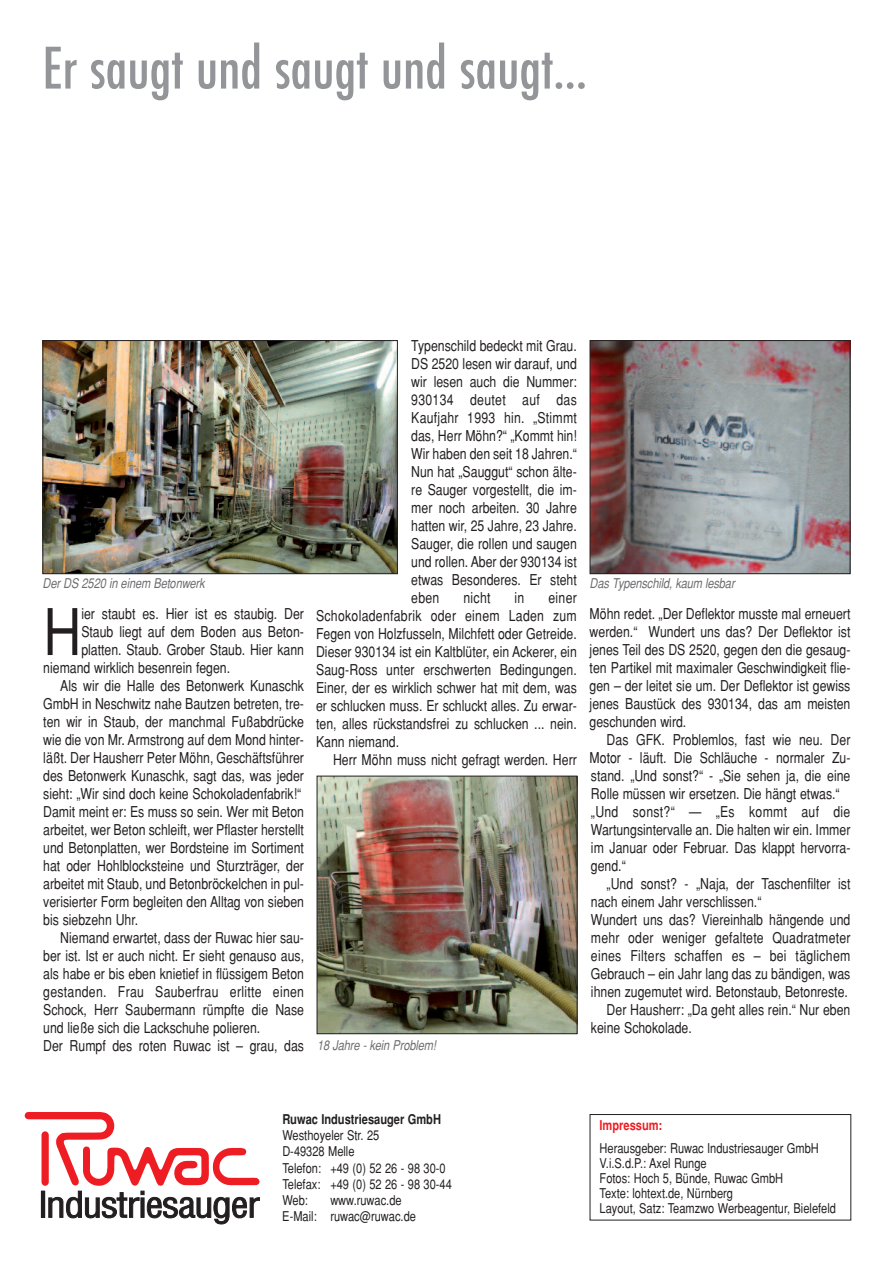
<style>
.page{position:relative;width:893px;height:1263px;background:#fff}
.page>*{position:absolute;margin:0;border:0;box-sizing:border-box;transform-origin:0 0}
.t1{font:condensed 64.35px "Helvetica";color:#231f20}
.t2{font:500 condensed 55.5px "Futura";letter-spacing:-.005em;color:#939598}
.t3{font:condensed 15px/18px "Helvetica";color:#231f20;text-align:justify}
.t4{font:condensed 15px "Helvetica";letter-spacing:.02em;color:#231f20}
.t5{font:condensed 13.5px/16.2px "Helvetica";color:#231f20}
.t6{font:italic condensed 13.5px "Helvetica";letter-spacing:-.01em;color:#6c6d70}
.t7{font:700 condensed 13.5px "Helvetica";color:#231f20}
.t8{font:700 condensed 13.5px "Helvetica";color:#ee1d23}
</style>
<div class="page">
<svg style="left:25px;top:1112px;width:235px;height:112px"></svg>
<div style="left:590px;top:1114px;width:261px;height:106px;border:1px solid #231f20"></div>
<img style="left:45px;top:342px;width:351px;height:230px">
<div style="left:43px;top:340px;width:355px;height:234px;border:1px solid #231f20"></div>
<img style="left:592px;top:342px;width:256px;height:230px">
<div style="left:590px;top:340px;width:260px;height:234px;border:1px solid #231f20"></div>
<img style="left:319px;top:778px;width:256px;height:254px">
<div style="left:317px;top:776px;width:260px;height:258px;border:1px solid #231f20"></div>
<h2 class="t2" style="left:43px;top:37px;width:546px">Er saugt und saugt und saugt...</h2>
<p class="t6" style="left:43px;top:576px;width:164px">Der DS 2520 in einem Betonwerk</p>
<h1 class="t1" style="left:43px;top:595px;width:40px">H</h1>
<p class="t3" style="left:81px;top:605px;width:224px">ier staubt es. Hier ist es staubig. Der</p>
<p class="t3" style="left:81px;top:623px;width:224px">Staub liegt auf dem Boden aus Beton-</p>
<p class="t3" style="left:81px;top:641px;width:224px">platten. Staub. Grober Staub. Hier kann</p>
<p class="t3" style="left:43px;top:659px;width:188px">niemand wirklich besenrein fegen.</p>
<p class="t3" style="left:60px;top:677px;width:245px">Als wir die Halle des Betonwerk Kunaschk</p>
<p class="t3" style="left:43px;top:695px;width:262px">GmbH in Neschwitz nahe Bautzen betreten, tre-</p>
<p class="t3" style="left:43px;top:713px;width:262px">ten wir in Staub, der manchmal Fußabdrücke</p>
<p class="t3" style="left:43px;top:731px;width:262px">wie die von Mr. Armstrong auf dem Mond hinter-</p>
<p class="t3" style="left:43px;top:749px;width:262px">läßt. Der Hausherr Peter Möhn, Geschäftsführer</p>
<p class="t3" style="left:43px;top:767px;width:262px">des Betonwerk Kunaschk, sagt das, was jeder</p>
<p class="t3" style="left:43px;top:785px;width:259px">sieht: „Wir sind doch keine Schokoladenfabrik!“</p>
<p class="t3" style="left:43px;top:803px;width:262px">Damit meint er: Es muss so sein. Wer mit Beton</p>
<p class="t3" style="left:43px;top:821px;width:262px">arbeitet, wer Beton schleift, wer Pflaster herstellt</p>
<p class="t3" style="left:43px;top:839px;width:262px">und Betonplatten, wer Bordsteine im Sortiment</p>
<p class="t3" style="left:43px;top:857px;width:262px">hat oder Hohlblocksteine und Sturzträger, der</p>
<p class="t3" style="left:43px;top:875px;width:262px">arbeitet mit Staub, und Betonbröckelchen in pul-</p>
<p class="t3" style="left:43px;top:893px;width:262px">verisierter Form begleiten den Alltag von sieben</p>
<p class="t3" style="left:43px;top:911px;width:96px">bis siebzehn Uhr.</p>
<p class="t3" style="left:60px;top:929px;width:245px">Niemand erwartet, dass der Ruwac hier sau-</p>
<p class="t3" style="left:43px;top:947px;width:262px">ber ist. Ist er auch nicht. Er sieht genauso aus,</p>
<p class="t3" style="left:43px;top:965px;width:262px">als habe er bis eben knietief in flüssigem Beton</p>
<p class="t4" style="left:43px;top:983px;width:262px">gestanden. Frau Sauberfrau erlitte einen</p>
<p class="t3" style="left:43px;top:1001px;width:262px">Schock, Herr Saubermann rümpfte die Nase</p>
<p class="t3" style="left:43px;top:1019px;width:218px">und ließe sich die Lackschuhe polieren.</p>
<p class="t3" style="left:43px;top:1037px;width:262px">Der Rumpf des roten Ruwac ist – grau, das</p>
<p class="t3" style="left:411px;top:337px;width:167px">Typenschild bedeckt mit Grau.<br>DS 2520 lesen wir darauf, und wir lesen auch die Nummer:<br>930134 deutet auf das Kaufjahr 1993 hin. „Stimmt das, Herr Möhn?“ „Kommt hin!<br>Wir haben den seit 18 Jahren.“ Nun hat „Sauggut“ schon älte&shy;re Sauger vorgestellt, die im&shy;mer noch arbeiten. 30 Jahre hatten wir, 25 Jahre, 23 Jahre.<br>Sauger, die rollen und saugen und rollen. Aber der 930134 ist etwas Besonderes. Er steht eben</p>
<p class="t3" style="left:316px;top:589px;width:262px;text-indent:232px">einer Schokoladenfabrik oder einem Laden zum Fegen von Holzfusseln, Milchfett oder Getreide.<br>Dieser 930134 ist ein Kaltblüter, ein Ackerer, ein Saug-Ross unter erschwerten Bedingungen.<br>Einer, der es wirklich schwer hat mit dem, was er schlucken muss. Er schluckt alles. Zu erwar&shy;ten, alles rückstandsfrei zu schlucken ... nein.<br>Kann niemand.</p>
<p class="t3" style="left:333px;top:751px;width:245px">Herr Möhn muss nicht gefragt werden. Herr</p>
<p class="t3" style="left:463px;top:589px;width:29px">nicht</p>
<p class="t3" style="left:515px;top:589px;width:11px">in</p>
<p class="t6" style="left:317px;top:1037px;width:120px">18 Jahre - kein Problem!</p>
<p class="t6" style="left:590px;top:576px;width:147px">Das Typenschild, kaum lesbar</p>
<p class="t3" style="left:590px;top:605px;width:262px">Möhn redet. „Der Deflektor musste mal erneuert werden.“ Wundert uns das? Der Deflektor ist jenes Teil des DS 2520, gegen den die gesaug&shy;ten Partikel mit maximaler Geschwindigkeit flie&shy;gen – der leitet sie um. Der Deflektor ist gewiss jenes Baustück des 930134, das am meisten geschunden wird.</p>
<p class="t3" style="left:590px;top:731px;width:262px;text-align:left;text-indent:17px">Das GFK. Problemlos, fast wie neu. Der Motor - läuft. Die Schläuche - normaler Zu&shy;stand. „Und sonst?“ - „Sie sehen ja, die eine Rolle müssen wir ersetzen. Die hängt etwas.“ „Und sonst?“ — „Es kommt auf die Wartungsintervalle an. Die halten wir ein. Immer im Januar oder Februar. Das klappt hervorra&shy;gend.“</p>
<p class="t3" style="left:607px;top:875px;width:245px">„Und sonst? - „Naja, der Taschenfilter ist</p>
<p class="t3" style="left:591px;top:893px;width:172px">nach einem Jahr verschlissen.“</p>
<p class="t3" style="left:591px;top:911px;width:261px">Wundert uns das? Viereinhalb hängende und</p>
<p class="t3" style="left:591px;top:929px;width:261px">mehr oder weniger gefaltete Quadratmeter</p>
<p class="t4" style="left:591px;top:947px;width:261px">eines Filters schaffen es – bei täglichem</p>
<p class="t3" style="left:591px;top:965px;width:261px">Gebrauch – ein Jahr lang das zu bändigen, was</p>
<p class="t3" style="left:591px;top:983px;width:258px">ihnen zugemutet wird. Betonstaub, Betonreste.</p>
<p class="t3" style="left:607px;top:1001px;width:245px">Der Hausherr: „Da geht alles rein.“ Nur eben</p>
<p class="t3" style="left:591px;top:1019px;width:102px">keine Schokolade.</p>
<p class="t7" style="left:282px;top:1111px;width:160px">Ruwac Industriesauger GmbH</p>
<p class="t5" style="left:282px;top:1127px;width:171px">Westhoyeler Str. 25<br>D-49328 Melle<br>Telefon: +49 (0) 52 26 - 98 30-0<br>Telefax: +49 (0) 52 26 - 98 30-44<br>Web:</p>
<p class="t5" style="left:282px;top:1192px;width:135px;text-indent:48px">www.ruwac.de<br>E-Mail: ruwac@ruwac.de</p>
<p class="t8" style="left:600px;top:1117px;width:64px">Impressum:</p>
<p class="t5" style="left:600px;top:1140px;width:238px;line-height:15px">Herausgeber: Ruwac Industriesauger GmbH V.i.S.d.P.: Axel Runge<br>Fotos: Hoch 5, Bünde, Ruwac GmbH<br>Texte: lohtext.de, Nürnberg<br>Layout, Satz: Teamzwo Werbeagentur, Bielefeld</p>
</div>
